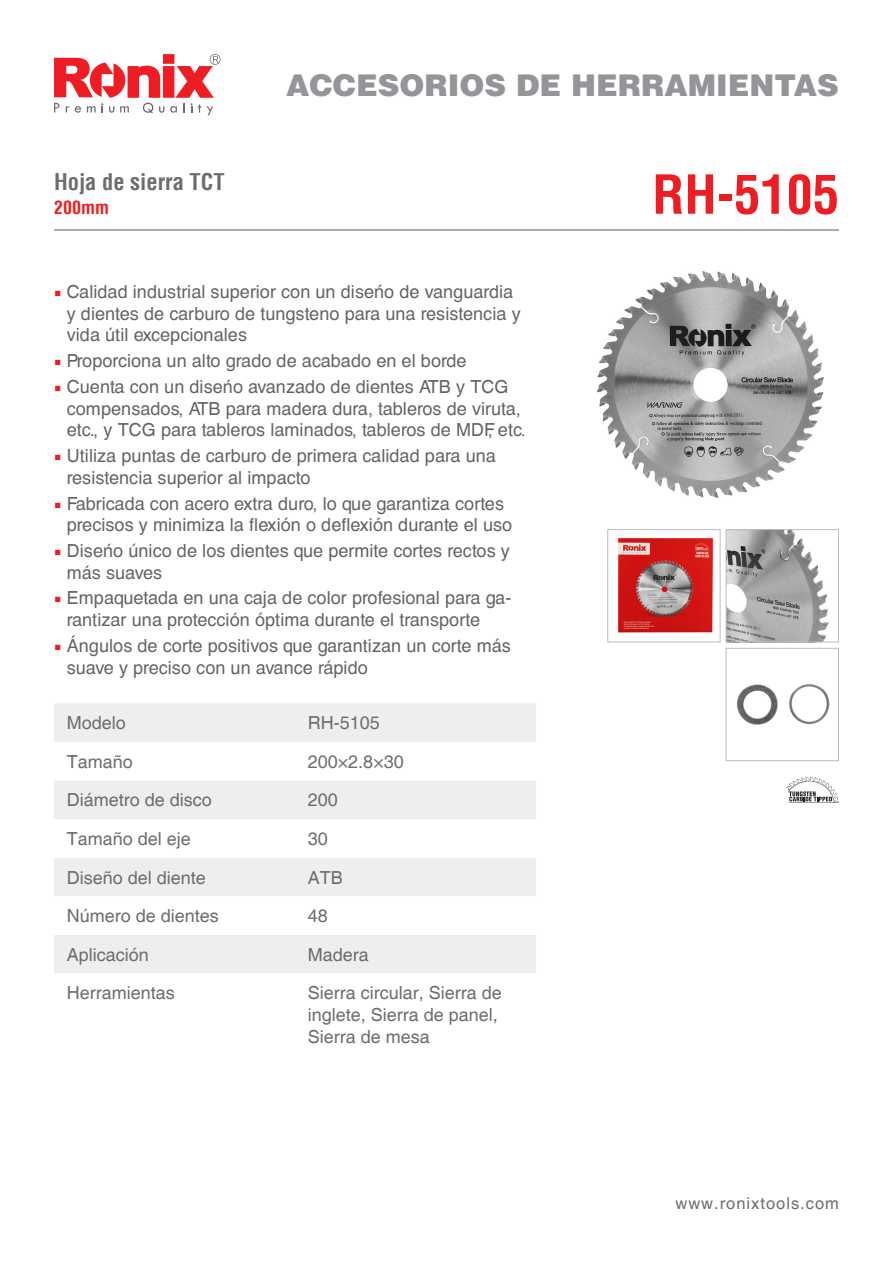
<style>
.page{position:relative;width:893px;height:1263px;background:#fff}
.page>*{position:absolute;margin:0;border:0;box-sizing:border-box;transform-origin:0 0}
.t1{font:700 condensed 52.5px "Helvetica LT";color:#ee1d23}
.t2{font:900 30px "Helvetica LT";color:#939598}
.t3{font:700 condensed 22.5px "Helvetica LT";color:#6c6d70}
.t4{font:18px/21.6px "Helvetica CE";letter-spacing:.005em;color:#636366}
.t5{font:18px/21.6px "Helvetica";color:#6c6d70}
.t6{font:700 condensed 18px "Helvetica LT";color:#ee1d23}
.t7{font:16.5px "Helvetica";letter-spacing:.06em;color:#6c6d70}
.s1{font-family:"Minion Pro";color:#ee1d23}
</style>
<div class="page">
<svg style="left:54px;top:54px;width:167px;height:61px"></svg>
<div style="left:54px;top:703px;width:482px;height:39px;background:#eeeeef"></div>
<svg style="left:54px;top:781px;width:482px;height:192px;fill:#eeeeef"></svg>
<img style="left:618px;top:538px;width:95px;height:95px">
<div style="left:607px;top:529px;width:114px;height:113px;border:1px solid #bcbdc0"></div>
<img style="left:728px;top:531px;width:101px;height:109px">
<div style="left:726px;top:529px;width:113px;height:113px;border:1px solid #bcbdc0"></div>
<hr style="left:54px;top:229px;width:785px;height:2px;background:#6c6d70">
<img style="left:598px;top:271px;width:226px;height:226px">
<img style="left:736px;top:684px;width:94px;height:41px">
<div style="left:726px;top:648px;width:113px;height:113px;border:1px solid #bcbdc0"></div>
<svg style="left:786px;top:777px;width:53px;height:26px"></svg>
<p class="t3" style="left:54px;top:167px;width:172px">Hoja de sierra TCT</p>
<p class="t6" style="left:54px;top:196px;width:57px">200mm</p>
<h2 class="t2" style="left:286px;top:65px;width:554px">ACCESORIOS DE HERRAMIENTAS</h2>
<p class="t1" style="left:652px;top:162px;width:188px">RH-5105</p>
<p class="t4" style="left:67px;top:281px;width:455px;text-indent:-13px"><span class="s1">■</span> Calidad industrial superior con un diseño de vanguardia y dientes de carburo de tungsteno para una resistencia y vida útil excepcionales</p>
<p class="t4" style="left:54px;top:350px;width:414px"><span class="s1">■</span> Proporciona un alto grado de acabado en el borde</p>
<p class="t4" style="left:67px;top:376px;width:461px;text-indent:-13px"><span class="s1">■</span> Cuenta con un diseño avanzado de dientes ATB y TCG compensados, ATB para madera dura, tableros de viruta, etc., y TCG para tableros laminados, tableros de MDF, etc.</p>
<p class="t4" style="left:67px;top:445px;width:431px;text-indent:-13px"><span class="s1">■</span> Utiliza puntas de carburo de primera calidad para una resistencia superior al impacto</p>
<p class="t4" style="left:67px;top:493px;width:447px;text-indent:-13px"><span class="s1">■</span> Fabricada con acero extra duro, lo que garantiza cortes precisos y minimiza la flexión o deflexión durante el uso</p>
<p class="t4" style="left:67px;top:540px;width:445px;text-indent:-13px"><span class="s1">■</span> Diseño único de los dientes que permite cortes rectos y más suaves</p>
<p class="t4" style="left:67px;top:587px;width:446px;text-indent:-13px"><span class="s1">■</span> Empaquetada en una caja de color profesional para ga&shy;rantizar una protección óptima durante el transporte</p>
<p class="t4" style="left:67px;top:635px;width:446px;text-indent:-13px"><span class="s1">■</span> Ángulos de corte positivos que garantizan un corte más suave y preciso con un avance rápido</p>
<p class="t5" style="left:67px;top:713px;width:61px">Modelo</p>
<p class="t5" style="left:308px;top:713px;width:74px">RH-5105</p>
<p class="t5" style="left:67px;top:751px;width:68px">Tamaño</p>
<p class="t5" style="left:308px;top:751px;width:98px">200×2.8×30</p>
<p class="t5" style="left:67px;top:790px;width:147px">Diámetro de disco</p>
<p class="t5" style="left:308px;top:790px;width:32px">200</p>
<p class="t5" style="left:67px;top:828px;width:126px">Tamaño del eje</p>
<p class="t5" style="left:308px;top:828px;width:22px">30</p>
<p class="t5" style="left:67px;top:867px;width:141px">Diseño del diente</p>
<p class="t5" style="left:308px;top:867px;width:37px">ATB</p>
<p class="t5" style="left:67px;top:906px;width:154px">Número de dientes</p>
<p class="t5" style="left:308px;top:906px;width:22px">48</p>
<p class="t5" style="left:67px;top:944px;width:84px">Aplicación</p>
<p class="t5" style="left:308px;top:944px;width:63px">Madera</p>
<p class="t5" style="left:67px;top:983px;width:110px">Herramientas</p>
<p class="t5" style="left:308px;top:983px;width:196px">Sierra circular, Sierra de inglete, Sierra de panel,<br>Sierra de mesa</p>
<p class="t7" style="left:675px;top:1194px;width:165px">www.ronixtools.com</p>
</div>
